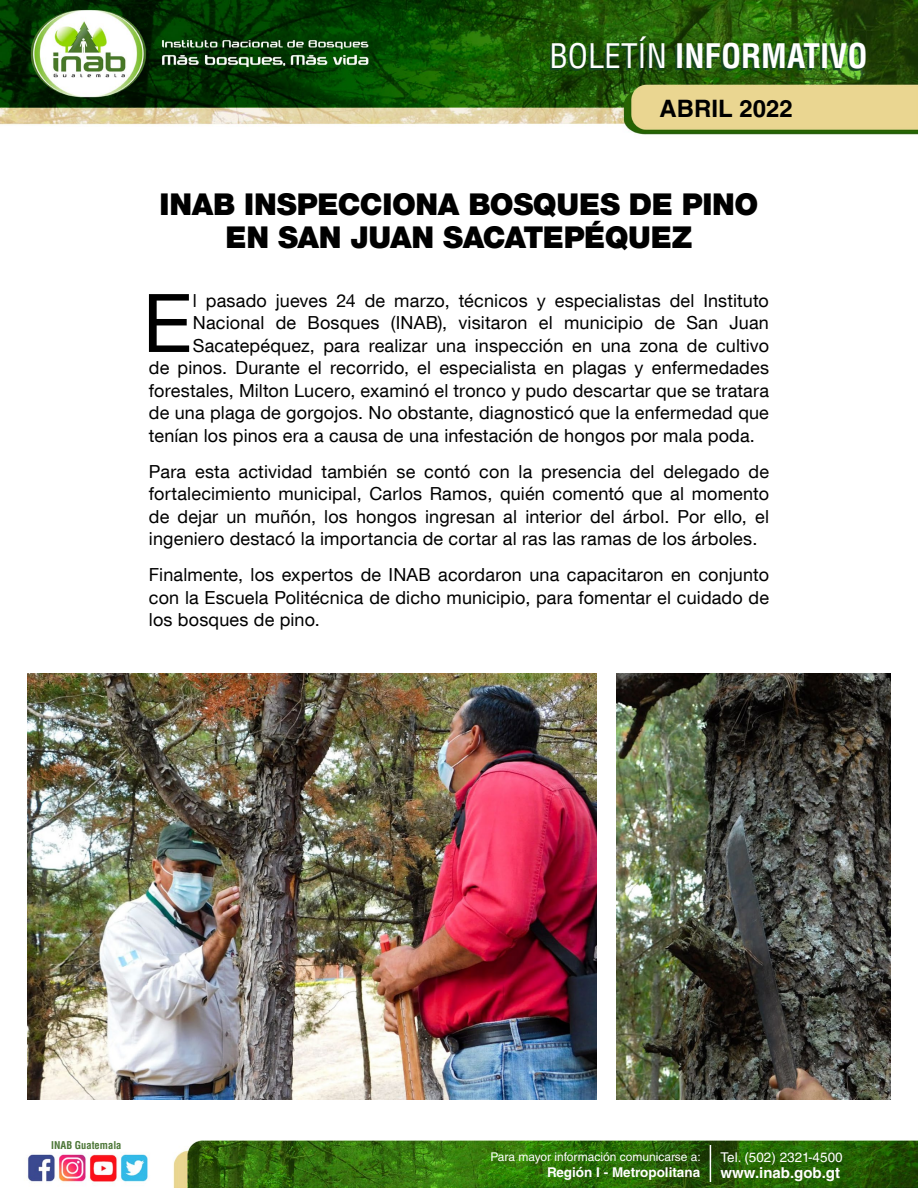
<style>
.page{position:relative;width:918px;height:1188px;background:#fff}
.page>*{position:absolute;margin:0;border:0;box-sizing:border-box;transform-origin:0 0}
.t1{font:81px "Helvetica Neue LT Com";color:#000}
.t2{font:700 condensed 33px "Helvetica LT Std";color:#fff}
.t3{font:900 30px/33px "Helvetica Neue LT Com";letter-spacing:-.01em;color:#000;text-align:center}
.t4{font:700 24px "Helvetica LT Std";color:#000}
.t5{font:18px/22.5px "Helvetica Neue LT Com";letter-spacing:.01em;color:#000;text-align:justify}
.t6{font:700 15px "Helvetica LT Std";color:#fff}
.t7{font:700 13.5px "Helvetica LT Std";color:#fff}
.t8{font:13.5px "Helvetica LT Std";color:#fff}
.t9{font:12px "Helvetica LT Std";color:#fff}
.t10{font:700 condensed 10.5px "Helvetica LT Std";color:#4c7637}
.s1{font-weight:400}
</style>
<div class="page">
<img style="left:0;top:0;width:918px;height:1188px">
<svg style="left:550px;top:39px;width:314px;height:32px"></svg>
<hr style="left:710px;top:1145px;width:1px;height:37px;background:#fff">
<img style="left:27px;top:673px;width:569px;height:427px">
<img style="left:616px;top:673px;width:275px;height:427px">
<h2 class="t2" style="left:550px;top:35px;width:320px"><span class="s1">BOLETÍN</span> INFORMATIVO</h2>
<h3 class="t4" style="left:659px;top:94px;width:135px">ABRIL 2022</h3>
<h3 class="t3" style="left:160px;top:187px;width:600px">INAB INSPECCIONA BOSQUES DE PINO<br>EN SAN JUAN SACATEPÉQUEZ</h3>
<h1 class="t1" style="left:143px;top:273px;width:51px">E</h1>
<p class="t5" style="left:193px;top:289px;width:578px">l pasado jueves 24 de marzo, técnicos y especialistas del Instituto</p>
<p class="t5" style="left:193px;top:311px;width:578px">Nacional de Bosques (INAB), visitaron el municipio de San Juan</p>
<p class="t5" style="left:193px;top:334px;width:578px">Sacatepéquez, para realizar una inspección en una zona de cultivo</p>
<p class="t5" style="left:149px;top:356px;width:622px">de pinos. Durante el recorrido, el especialista en plagas y enfermedades</p>
<p class="t5" style="left:149px;top:379px;width:622px">forestales, Milton Lucero, examinó el tronco y pudo descartar que se tratara</p>
<p class="t5" style="left:149px;top:401px;width:622px">de una plaga de gorgojos. No obstante, diagnosticó que la enfermedad que</p>
<p class="t5" style="left:149px;top:424px;width:607px">tenían los pinos era a causa de una infestación de hongos por mala poda.</p>
<p class="t5" style="left:149px;top:460px;width:622px">Para esta actividad también se contó con la presencia del delegado de fortalecimiento municipal, Carlos Ramos, quién comentó que al momento de dejar un muñón, los hongos ingresan al interior del árbol. Por ello, el ingeniero destacó la importancia de cortar al ras las ramas de los árboles.</p>
<p class="t5" style="left:149px;top:563px;width:622px">Finalmente, los expertos de INAB acordaron una capacitaron en conjunto con la Escuela Politécnica de dicho municipio, para fomentar el cuidado de los bosques de pino.</p>
<p class="t10" style="left:51px;top:1139px;width:72px">INAB Guatemala</p>
<p class="t9" style="left:490px;top:1150px;width:212px">Para mayor información comunicarse a:</p>
<p class="t7" style="left:547px;top:1164px;width:155px">Región I - Metropolitana</p>
<p class="t8" style="left:721px;top:1149px;width:124px">Tel. (502) 2321-4500</p>
<p class="t6" style="left:721px;top:1164px;width:121px">www.inab.gob.gt</p>
</div>
